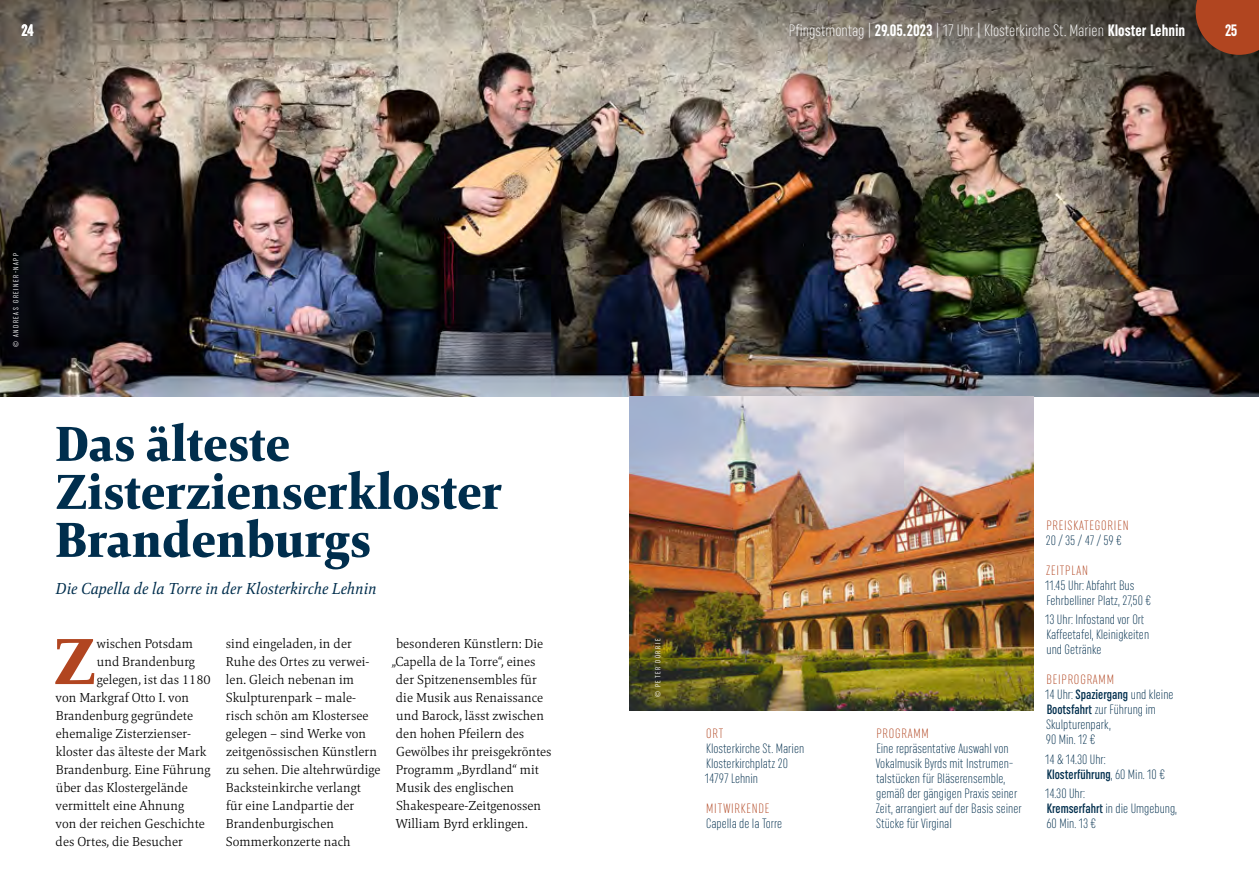
<style>
.page{position:relative;width:1259px;height:893px;background:#fff}
.page>*{position:absolute;margin:0;border:0;box-sizing:border-box;transform-origin:0 0}
.t1{font:800 67.5px "Mangan Nova";color:#b14520}
.t2{font:800 51px/48px "Mangan Nova";color:#002e4d}
.t3{font:300 extra-condensed 16.5px "Uniform";color:#fff}
.t4{font:italic 16.5px "Mangan Nova";color:#002e4d}
.t5{font:700 extra-condensed 16.5px "Uniform";color:#fff}
.t6{font:300 13.5px/18px "Mangan Nova";color:#000}
.t7{font:300 extra-condensed 13.5px/15px "Uniform";color:#002e4d}
.t8{font:300 extra-condensed 13.5px "Uniform";letter-spacing:.06em;color:#b14520}
.t9{font:extra-condensed 7.5px "Uniform";letter-spacing:.2em;color:#fff}
.s1{font-weight:700}
.s2{color:#b14520}
.s3{font-weight:500}
</style>
<div class="page">
<img style="left:0;top:0;width:1259px;height:396px">
<svg style="left:1195px;top:0;width:64px;height:55px;background:#9f4120"></svg>
<img style="left:629px;top:396px;width:404px;height:314px">
<p class="t5" style="left:21px;top:21px;width:14px">24</p>
<p class="t9" style="left:11px;top:347px;width:96px;rotate:-90deg">© ANDREAS GREINER-NAPP</p>
<h2 class="t2" style="left:55px;top:420px;width:449px">Das älteste<br>Zisterzienserkloster<br>Brandenburgs</h2>
<p class="t4" style="left:55px;top:578px;width:322px">Die Capella de la Torre in der Klosterkirche Lehnin</p>
<h1 class="t1" style="left:53px;top:617px;width:44px">Z</h1>
<p class="t6" style="left:97px;top:634px;width:98px">wischen Potsdam</p>
<p class="t6" style="left:97px;top:652px;width:100px">und Brandenburg</p>
<p class="t6" style="left:97px;top:670px;width:116px">gelegen, ist das 1180</p>
<p class="t6" style="left:56px;top:688px;width:135px">von Markgraf Otto I. von</p>
<p class="t6" style="left:56px;top:706px;width:139px">Brandenburg gegründete</p>
<p class="t6" style="left:56px;top:724px;width:137px">ehemalige Zisterzienser-</p>
<p class="t6" style="left:56px;top:742px;width:152px">kloster das älteste der Mark</p>
<p class="t6" style="left:56px;top:760px;width:156px">Brandenburg. Eine Führung</p>
<p class="t6" style="left:56px;top:778px;width:134px">über das Klostergelände</p>
<p class="t6" style="left:56px;top:796px;width:130px">vermittelt eine Ahnung</p>
<p class="t6" style="left:56px;top:814px;width:151px">von der reichen Geschichte</p>
<p class="t6" style="left:56px;top:832px;width:129px">des Ortes, die Besucher</p>
<p class="t6" style="left:226px;top:634px;width:156px">sind eingeladen, in der<br>Ruhe des Ortes zu verwei&shy;len. Gleich nebenan im<br>Skulpturenpark – male&shy;risch schön am Klostersee gelegen – sind Werke von zeitgenössischen Künstlern zu sehen. Die altehrwürdige<br>Backsteinkirche verlangt für eine Landpartie der<br>Brandenburgischen<br>Sommerkonzerte nach</p>
<p class="t6" style="left:396px;top:634px;width:149px">besonderen Künstlern: Die</p>
<p class="t6" style="left:392px;top:652px;width:145px">„Capella de la Torre“, eines</p>
<p class="t6" style="left:396px;top:670px;width:143px">der Spitzenensembles für</p>
<p class="t6" style="left:396px;top:688px;width:149px">die Musik aus Renaissance</p>
<p class="t6" style="left:396px;top:706px;width:149px">und Barock, lässt zwischen</p>
<p class="t6" style="left:396px;top:724px;width:130px">den hohen Pfeilern des</p>
<p class="t6" style="left:396px;top:742px;width:157px">Gewölbes ihr preisgekröntes</p>
<p class="t6" style="left:396px;top:760px;width:144px">Programm „Byrdland“ mit</p>
<p class="t6" style="left:396px;top:778px;width:120px">Musik des englischen</p>
<p class="t6" style="left:396px;top:796px;width:147px">Shakespeare-Zeitgenossen</p>
<p class="t6" style="left:395px;top:814px;width:134px">William Byrd erklingen.</p>
<p class="t3" style="left:789px;top:20px;width:398px">Pfingstmontag | <span class="s1">29.05.2023</span> | 17 Uhr | Klosterkirche St. Marien <span class="s1">Kloster Lehnin</span></p>
<p class="t5" style="left:1225px;top:21px;width:14px">25</p>
<p class="t9" style="left:653px;top:697px;width:60px;rotate:-90deg">© PETER DÖRRIE</p>
<p class="t8" style="left:706px;top:725px;width:19px">ORT</p>
<p class="t7" style="left:705px;top:740px;width:101px">Klosterkirche St. Marien<br>Klosterkirchplatz 20<br>14797 Lehnin</p>
<p class="t8" style="left:706px;top:800px;width:65px">MITWIRKENDE</p>
<p class="t7" style="left:706px;top:815px;width:78px">Capella de la Torre</p>
<p class="t8" style="left:876px;top:725px;width:54px">PROGRAMM</p>
<p class="t7" style="left:876px;top:740px;width:147px">Eine repräsentative Auswahl von<br>Vokalmusik Byrds mit Instrumen&shy;talstücken für Bläserensemble, gemäß der gängigen Praxis seiner<br>Zeit, arrangiert auf der Basis seiner<br>Stücke für Virginal</p>
<p class="t8" style="left:1046px;top:517px;width:84px">PREISKATEGORIEN</p>
<p class="t7" style="left:1045px;top:532px;width:77px">20 / 35 / 47 / 59 €</p>
<p class="t8" style="left:1046px;top:562px;width:43px">ZEITPLAN</p>
<p class="t7" style="left:1045px;top:577px;width:107px">11.45 Uhr: Abfahrt Bus<br>Fehrbelliner Platz, 27,50 €</p>
<p class="t7" style="left:1045px;top:612px;width:106px">13 Uhr: Infostand vor Ort<br>Kaffeetafel, Kleinigkeiten und Getränke</p>
<p class="t7" style="left:1045px;top:672px;width:130px"><span class="s2">BEIPROGRAMM<br></span>14 Uhr: <span class="s3">Spaziergang</span> und kleine<br><span class="s3">Bootsfahrt</span> zur Führung im<br>Skulpturenpark,<br>90 Min. 12 €</p>
<p class="t7" style="left:1045px;top:751px;width:121px">14 &amp; 14.30 Uhr:<br><span class="s3">Klosterführung</span>, 60 Min. 10 €</p>
<p class="t7" style="left:1045px;top:786px;width:133px">14.30 Uhr:<br><span class="s3">Kremserfahrt</span> in die Umgebung,<br>60 Min. 13 €</p>
</div>
